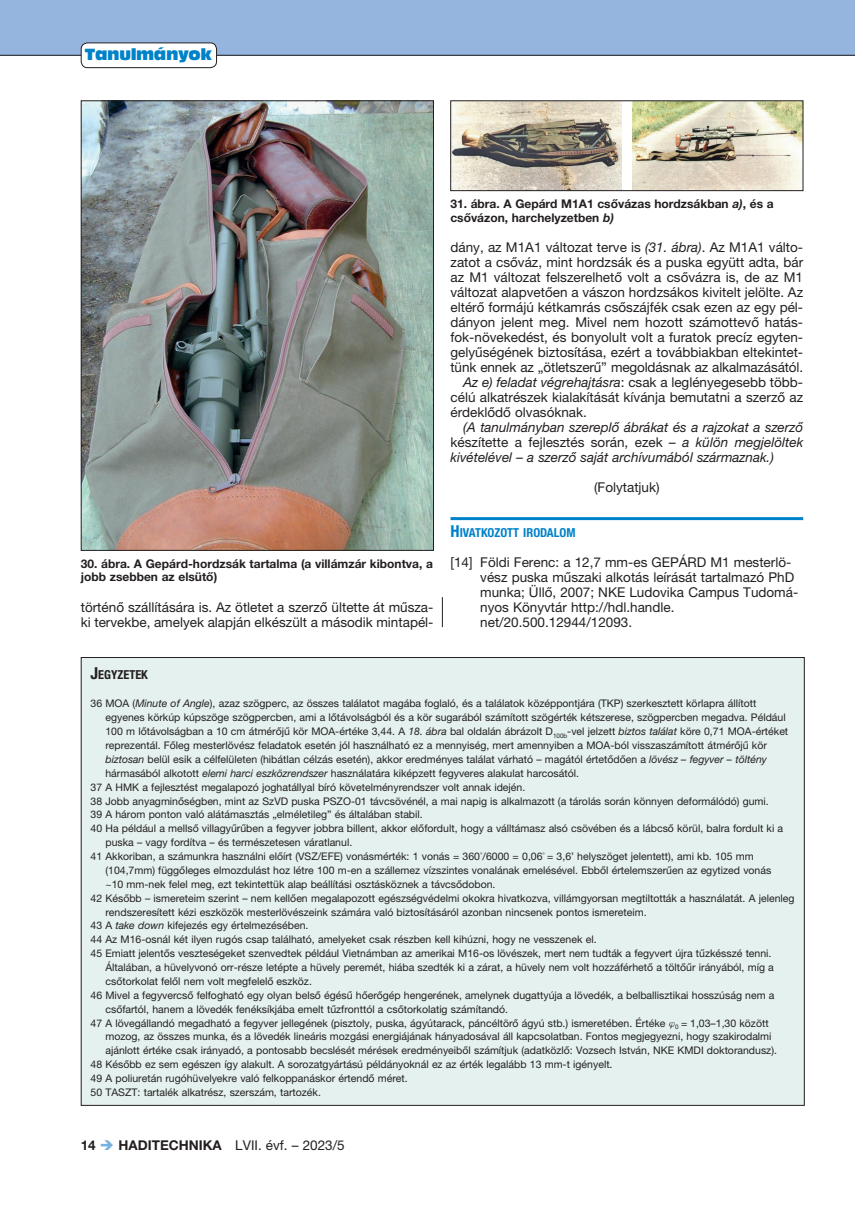
<style>
.page{position:relative;width:855px;height:1212px;background:#fff}
.page>*{position:absolute;margin:0;border:0;box-sizing:border-box;transform-origin:0 0}
.t1{font:15px "Antique Olive Compact";letter-spacing:-.02em;color:#0082c8}
.t2{font:13.5px/15px "Helvetica Neue LT Pro";color:#231f20}
.t3{font:italic 13.5px/15px "Helvetica Neue LT Pro";color:#231f20;text-align:justify}
.t4{font:700 condensed 12.3px "Helvetica Neue LT Pro";color:#0082c8}
.t5{font:700 condensed 12.3px "Helvetica Neue LT Pro";color:#231f20}
.t6{font:700 12px/13.5px "Helvetica Neue LT Pro";color:#231f20}
.t7{font:10.5px "Helvetica Neue LT Pro";color:#231f20}
.s1{font-style:italic}
.s2{font-style:normal}
.s3{font-size:16.5px}
.s4{font-family:"M Ma Greek B";font-style:italic}
.s5{font-weight:700}
.s6{color:#76b1df}
</style>
<div class="page">
<div style="left:0;top:0;width:855px;height:55px;background:#95b5de"></div>
<hr style="left:0;top:55px;width:855px;height:1px;background:#231f20">
<div style="left:81px;top:43px;width:135px;height:25px;background:#fff;border-radius:6px"></div>
<div style="left:81px;top:43px;width:136px;height:25px;border:1px solid #231f20;border-radius:6px"></div>
<hr style="left:450px;top:517px;width:353px;height:3px;background:#0082c8">
<img style="left:83px;top:102px;width:349px;height:447px">
<div style="left:81px;top:100px;width:353px;height:451px;border:1px solid #231f20"></div>
<img style="left:452px;top:102px;width:169px;height:87px">
<img style="left:632px;top:102px;width:169px;height:87px">
<div style="left:450px;top:100px;width:353px;height:91px;border:1px solid #231f20"></div>
<div style="left:81px;top:657px;width:723px;height:448px;background:#e4f1ee"></div>
<hr style="left:442px;top:597px;width:1px;height:30px;background:#231f20">
<h1 class="t1" style="left:85px;top:44px;width:129px">Tanulmányok</h1>
<p class="t6" style="left:81px;top:556px;width:353px">30. ábra. A Gepárd-hordzsák tartalma (a villámzár kibontva, a jobb zsebben az elsütő)</p>
<p class="t2" style="left:81px;top:600px;width:354px">történő szállítására is. Az ötletet a szerző ültette át műsza&shy;ki tervekbe, amelyek alapján elkészült a második mintapél-</p>
<p class="t6" style="left:450px;top:197px;width:325px">31. ábra. A Gepárd M1A1 csővázas hordzsákban <span class="s1">a)</span>, és a csővázon, harchelyzetben <span class="s1">b)</span></p>
<p class="t2" style="left:450px;top:240px;width:354px">dány, az M1A1 változat terve is <span class="s1">(31. ábra)</span>. Az M1A1 válto-</p>
<p class="t2" style="left:450px;top:255px;width:354px">zatot a csőváz, mint hordzsák és a puska együtt adta, bár</p>
<p class="t2" style="left:450px;top:270px;width:354px">az M1 változat felszerelhető volt a csővázra is, de az M1</p>
<p class="t2" style="left:450px;top:285px;width:354px">változat alapvetően a vászon hordzsákos kivitelt jelölte. Az</p>
<p class="t2" style="left:450px;top:300px;width:354px">eltérő formájú kétkamrás csőszájfék csak ezen az egy pél-</p>
<p class="t2" style="left:450px;top:315px;width:354px">dányon jelent meg. Mivel nem hozott számottevő hatás-</p>
<p class="t2" style="left:450px;top:330px;width:354px">fok-növekedést, és bonyolult volt a furatok precíz egyten-</p>
<p class="t2" style="left:450px;top:345px;width:354px">gelyűségének biztosítása, ezért a továbbiakban eltekintet-</p>
<p class="t2" style="left:450px;top:360px;width:354px">tünk ennek az „ötletszerű” megoldásnak az alkalmazásától.</p>
<p class="t2" style="left:463px;top:375px;width:341px"><span class="s1">Az e) feladat végrehajtásra</span>: csak a leglényegesebb több-</p>
<p class="t2" style="left:450px;top:390px;width:354px">célú alkatrészek kialakítását kívánja bemutatni a szerző az</p>
<p class="t2" style="left:450px;top:405px;width:138px">érdeklődő olvasóknak.</p>
<p class="t3" style="left:450px;top:420px;width:354px;text-indent:13px">(A tanulmányban szereplő ábrákat és a rajzokat a szerző <span class="s2">készítette a fejlesztés során, ezek</span> – a külön megjelöltek kivételével – a szerző saját archívumából származnak.)</p>
<p class="t2" style="left:594px;top:480px;width:67px">(Folytatjuk)</p>
<p class="t4" style="left:450px;top:525px;width:127px"><span class="s3">H</span>IVATKOZOTT IRODALOM</p>
<p class="t2" style="left:480px;top:555px;width:319px;text-indent:-30px">[14] Földi Ferenc: a 12,7 mm-es GEPÁRD M1 mesterlö&shy;vész puska műszaki alkotás leírását tartalmazó PhD munka; Üllő, 2007; NKE Ludovika Campus Tudomá&shy;nyos Könyvtár http://hdl.handle. net/20.500.12944/12093.</p>
<p class="t5" style="left:91px;top:667px;width:59px"><span class="s3">J</span>EGYZETEK</p>
<p class="t7" style="left:91px;top:697px;width:667px">36 MOA (<span class="s1">Minute of Angle</span>), azaz szögperc, az összes találatot magába foglaló, és a találatok középpontjára (TKP) szerkesztett körlapra állított</p>
<p class="t7" style="left:105px;top:711px;width:682px">egyenes körkúp kúpszöge szögpercben, ami a lőtávolságból és a kör sugarából számított szögérték kétszerese, szögpercben megadva. Például</p>
<p class="t7" style="left:105px;top:725px;width:684px">100 m lőtávolságban a 10 cm átmérőjű kör MOA-értéke 3,44. A <span class="s1">18. ábra</span> bal oldalán ábrázolt D<sub>100b</sub>-vel jelzett <span class="s1">biztos találat</span> köre 0,71 MOA-értéket</p>
<p class="t7" style="left:105px;top:739px;width:663px">reprezentál. Főleg mesterlövész feladatok esetén jól használható ez a mennyiség, mert amennyiben a MOA-ból visszaszámított átmérőjű kör</p>
<p class="t7" style="left:105px;top:753px;width:663px"><span class="s1">biztosan</span> belül esik a célfelületen (hibátlan célzás esetén), akkor eredményes találat várható – magától értetődően a <span class="s1">lövész – fegyver – töltény</span></p>
<p class="t7" style="left:105px;top:767px;width:475px">hármasából alkotott <span class="s1">elemi harci eszközrendszer</span> használatára kiképzett fegyveres alakulat harcosától.</p>
<p class="t7" style="left:91px;top:781px;width:436px">37 A HMK a fejlesztést megalapozó joghatállyal bíró követelményrendszer volt annak idején.</p>
<p class="t7" style="left:91px;top:794px;width:679px">38 Jobb anyagminőségben, mint az SzVD puska PSZO-01 távcsövénél, a mai napig is alkalmazott (a tárolás során könnyen deformálódó) gumi.</p>
<p class="t7" style="left:91px;top:808px;width:334px">39 A három ponton való alátámasztás „elméletileg” és általában stabil.</p>
<p class="t7" style="left:91px;top:822px;width:694px">40 Ha például a mellső villagyűrűben a fegyver jobbra billent, akkor előfordult, hogy a válltámasz alsó csövében és a lábcső körül, balra fordult ki a</p>
<p class="t7" style="left:105px;top:836px;width:248px">puska – vagy fordítva – és természetesen váratlanul.</p>
<p class="t7" style="left:91px;top:850px;width:664px">41 Akkoriban, a számunkra használni előírt (VSZ/EFE) vonásmérték: 1 vonás = 360<sup>°</sup>/6000 = 0,06<sup>°</sup> = 3,6’ helyszöget jelentett), ami kb. 105 mm</p>
<p class="t7" style="left:105px;top:864px;width:667px">(104,7mm) függőleges elmozdulást hoz létre 100 m-en a szállemez vízszintes vonalának emelésével. Ebből értelemszerűen az egytized vonás</p>
<p class="t7" style="left:105px;top:878px;width:391px">~10 mm-nek felel meg, ezt tekintettük alap beállítási osztásköznek a távcsődobon.</p>
<p class="t7" style="left:91px;top:892px;width:705px">42 Később – ismereteim szerint – nem kellően megalapozott egészségvédelmi okokra hivatkozva, villámgyorsan megtiltották a használatát. A jelenleg</p>
<p class="t7" style="left:105px;top:905px;width:542px">rendszeresített kézi eszközök mesterlövészeink számára való biztosításáról azonban nincsenek pontos ismereteim.</p>
<p class="t7" style="left:91px;top:919px;width:219px">43 A <span class="s1">take down</span> kifejezés egy értelmezésében.</p>
<p class="t7" style="left:91px;top:933px;width:507px">44 Az M16-osnál két ilyen rugós csap található, amelyeket csak részben kell kihúzni, hogy ne vesszenek el.</p>
<p class="t7" style="left:91px;top:947px;width:682px">45 Emiatt jelentős veszteségeket szenvedtek például Vietnámban az amerikai M16-os lövészek, mert nem tudták a fegyvert újra tűzkésszé tenni.</p>
<p class="t7" style="left:105px;top:961px;width:670px">Általában, a hüvelyvonó orr-része letépte a hüvely peremét, hiába szedték ki a zárat, a hüvely nem volt hozzáférhető a töltőűr irányából, míg a</p>
<p class="t7" style="left:105px;top:975px;width:208px">csőtorkolat felől nem volt megfelelő eszköz.</p>
<p class="t7" style="left:91px;top:989px;width:685px">46 Mivel a fegyvercső felfogható egy olyan belső égésű hőerőgép hengerének, amelynek dugattyúja a lövedék, a belballisztikai hosszúság nem a</p>
<p class="t7" style="left:105px;top:1003px;width:404px">csőfartól, hanem a lövedék fenéksíkjába emelt tűzfronttól a csőtorkolatig számítandó.</p>
<p class="t7" style="left:91px;top:1016px;width:679px">47 A lövegállandó megadható a fegyver jellegének (pisztoly, puska, ágyútarack, páncéltörő ágyú stb.) ismeretében. Értéke <span class="s4">{</span><sub>0</sub> = 1,03–1,30 között</p>
<p class="t7" style="left:105px;top:1030px;width:667px">mozog, az összes munka, és a lövedék lineáris mozgási energiájának hányadosával áll kapcsolatban. Fontos megjegyezni, hogy szakirodalmi</p>
<p class="t7" style="left:105px;top:1044px;width:673px">ajánlott értéke csak irányadó, a pontosabb becslését mérések eredményeiből számítjuk (adatközlő: Vozsech István, NKE KMDI doktorandusz).</p>
<p class="t7" style="left:91px;top:1058px;width:523px">48 Később ez sem egészen így alakult. A sorozatgyártású példányoknál ez az érték legalább 13 mm-t igényelt.</p>
<p class="t7" style="left:91px;top:1072px;width:319px">49 A poliuretán rugóhüvelyekre való felkoppanáskor értendő méret.</p>
<p class="t7" style="left:91px;top:1086px;width:232px">50 TASZT: tartalék alkatrész, szerszám, tartozék.</p>
<p class="t2" style="left:81px;top:1137px;width:265px"><span class="s5">14</span> <span class="s6">➔</span> <span class="s5">HADITECHNIKA</span> LVII. évf. – 2023/5</p>
</div>
